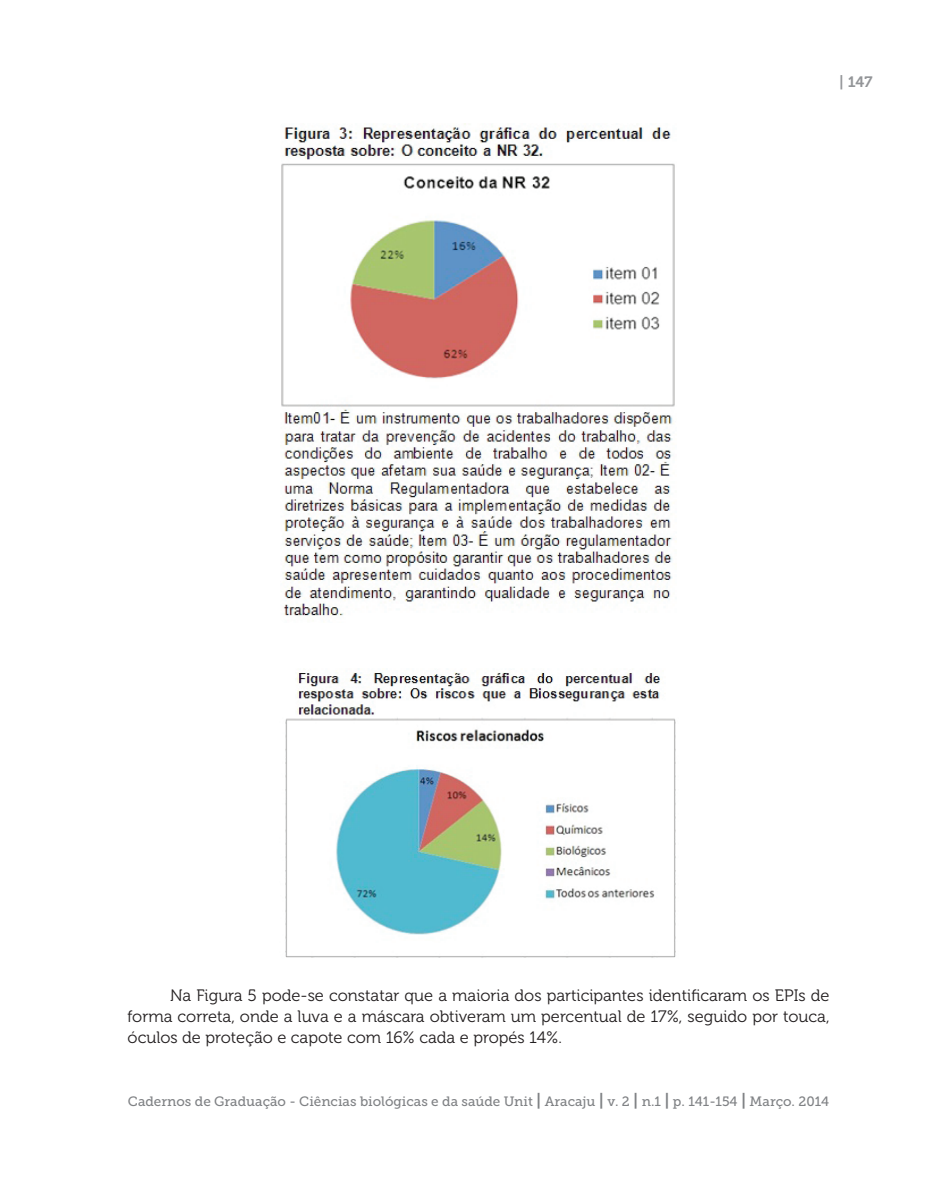
<style>
.page{position:relative;width:936px;height:1191px;background:#fff}
.page>*{position:absolute;margin:0;border:0;box-sizing:border-box;transform-origin:0 0}
.t1{font:16.5px/21px "Museo 300";color:#231f20;text-align:justify}
.t2{font:15px "Museo 700";color:#939598}
.t3{font:13.5px "Museo Slab 500";color:#808285}
.s1{font-family:"Museo 700";font-size:16.5px}
</style>
<div class="page">
<img style="left:280px;top:123px;width:395px;height:493px">
<img style="left:285px;top:672px;width:391px;height:286px">
<p class="t2" style="left:839px;top:73px;width:35px">| 147</p>
<p class="t1" style="left:128px;top:985px;width:703px;text-indent:43px">Na Figura 5 pode-se constatar que a maioria dos participantes identificaram os EPIs de forma correta, onde a luva e a máscara obtiveram um percentual de 17%, seguido por touca, óculos de proteção e capote com 16% cada e propés 14%.</p>
<p class="t3" style="left:128px;top:1093px;width:702px">Cadernos de Graduação - Ciências biológicas e da saúde Unit <span class="s1">|</span> Aracaju <span class="s1">|</span> v. 2 <span class="s1">|</span> n.1 <span class="s1">|</span> p. 141-154 <span class="s1">|</span> Março. 2014</p>
</div>
